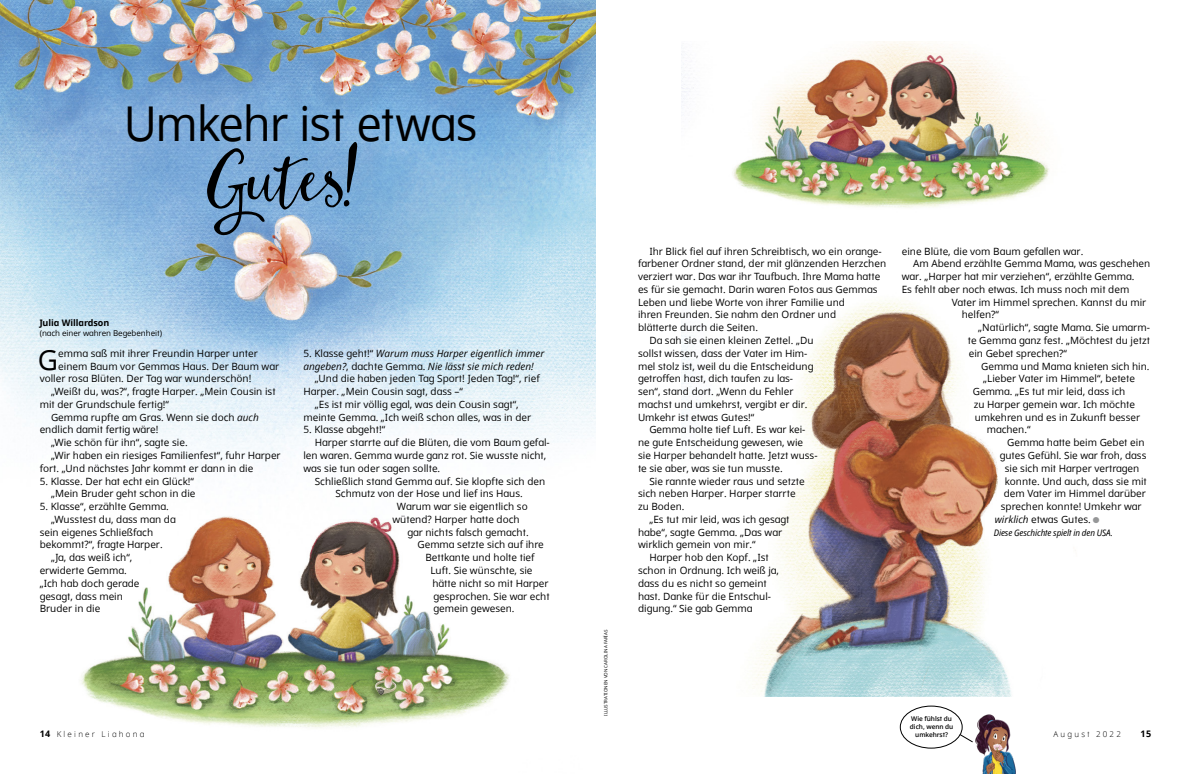
<style>
.page{position:relative;width:1191px;height:774px;background:#fff}
.page>*{position:absolute;margin:0;border:0;box-sizing:border-box;transform-origin:0 0}
.ARTCL_title_Dots{font:100px "Toolbox Sugarbush";letter-spacing:-.01em;color:#000}
.ARTCL_title_Dots-2{font:48px "Dots Solidlds Lat";letter-spacing:-.025em;color:#000;scale:.95 1}
.ARTCL_para_first{font:27.9px "Dots Solidlds Lat";color:#000}
.ARTCL_para{font:10px/12.8px "Dots Solidlds Lat";color:#000}
.ARTCL_para_first-2{font:10px "Dots Solidlds Lat";color:#000}
.ARTCL_para-2{font:italic 10px/12.8px "Dots Solidlds Lat";color:#000}
.POP_para{font:italic 9px "Dots Solid Condlds Lat";letter-spacing:-.01em;color:#000}
.ARTCL-BY_para_first{font:700 9px "Dots Solidlds Lat";letter-spacing:-.005em;color:#000}
.ARTCL-BY_para{font:8px "Dots Solidlds Lat";letter-spacing:-.005em;color:#000}
.t1{font:300 8px "Dots Solidlds Lat";letter-spacing:.28em;color:#000}
.INFO_para_Margo___Pa{font:600 6.5px/8px "Dots Solidlds Lat";letter-spacing:-.005em;color:#000;text-align:center}
.FIGimg-CRDT_para{font:4.5px "Dots Solidlds Lat";color:#000}
.s1{font-style:italic}
.s2{font-style:normal}
.s3{font-family:"Ding P Ilds Dpi";font-size:8.5px;color:#969798}
.s4{font-weight:700;font-size:9px}
</style>
<div class="page">
<img style="left:0;top:0;width:595px;height:728px">
<img style="left:682px;top:41px;width:367px;height:656px">
<img style="left:975px;top:714px;width:41px;height:60px">
<div style="left:369px;top:680px;width:27px;height:21px;background:#000;opacity:.35"></div>
<img style="left:373px;top:680px;width:25px;height:15px">
<div style="left:900px;top:706px;width:62px;height:42px;border:1px solid #000;border-radius:50%"></div>
<svg style="left:959px;top:734px;width:14px;height:8px"></svg>
<p class="ARTCL_title_Dots-2" style="left:124px;top:88px;width:374px">Umkehr ist etwas</p>
<p class="ARTCL_title_Dots" style="left:208px;top:125px;width:154px">Gutes!</p>
<p class="ARTCL-BY_para_first" style="left:40px;top:316px;width:71px">Julia Willardson</p>
<p class="ARTCL-BY_para" style="left:40px;top:327px;width:124px">(nach einer wahren Begebenheit)</p>
<p class="ARTCL_para_first" style="left:38px;top:339px;width:22px">G</p>
<p class="ARTCL_para_first-2" style="left:58px;top:346px;width:201px">emma saß mit ihrer Freundin Harper unter</p>
<p class="ARTCL_para_first-2" style="left:58px;top:359px;width:222px">einem Baum vor Gemmas Haus. Der Baum war</p>
<p class="ARTCL_para_first-2" style="left:40px;top:371px;width:213px">voller rosa Blüten. Der Tag war wunderschön!</p>
<p class="ARTCL_para" style="left:40px;top:385px;width:237px;text-indent:11px">„Weißt du, was?“, fragte Harper. „Mein Cousin ist mit der Grundschule fertig!“</p>
<p class="ARTCL_para" style="left:40px;top:411px;width:221px;text-indent:11px">Gemma rupfte am Gras. Wenn sie doch <span class="s1">auch </span>endlich damit fertig wäre!</p>
<p class="ARTCL_para" style="left:51px;top:436px;width:138px">„Wie schön für ihn“, sagte sie.</p>
<p class="ARTCL_para" style="left:40px;top:449px;width:242px;text-indent:11px">„Wir haben ein riesiges Familienfest“, fuhr Harper fort. „Und nächstes Jahr kommt er dann in die</p>
<p class="ARTCL_para" style="left:40px;top:475px;width:156px">5. Klasse. Der hat echt ein Glück!“</p>
<p class="ARTCL_para" style="left:51px;top:487px;width:146px">„Mein Bruder geht schon in die</p>
<p class="ARTCL_para" style="left:40px;top:500px;width:131px">5. Klasse“, erzählte Gemma.</p>
<p class="ARTCL_para" style="left:40px;top:513px;width:137px;text-indent:11px">„Wusstest du, dass man da sein eigenes Schließfach bekommt?“, fragte Harper.</p>
<p class="ARTCL_para" style="left:40px;top:551px;width:101px;text-indent:11px">„Ja, das weiß ich“, erwiderte Gemma. „Ich hab doch gerade gesagt, dass mein<br>Bruder in die</p>
<p class="ARTCL_para-2" style="left:303px;top:347px;width:242px"><span class="s2">5. Klasse geht!“</span> Warum muss Harper eigentlich immer angeben?<span class="s2">, dachte Gemma.</span> Nie lässt sie mich reden!</p>
<p class="ARTCL_para" style="left:303px;top:372px;width:238px;text-indent:11px">„Und die haben jeden Tag Sport! Jeden Tag!“, rief<br>Harper. „Mein Cousin sagt, dass –“</p>
<p class="ARTCL_para" style="left:303px;top:398px;width:229px;text-align:center">„Es ist mir völlig egal, was dein Cousin sagt“, meinte Gemma. „Ich weiß schon alles, was in der</p>
<p class="ARTCL_para" style="left:303px;top:423px;width:83px">5. Klasse abgeht!“</p>
<p class="ARTCL_para" style="left:303px;top:436px;width:248px;text-indent:11px">Harper starrte auf die Blüten, die vom Baum gefal&shy;len waren. Gemma wurde ganz rot. Sie wusste nicht, was sie tun oder sagen sollte.</p>
<p class="ARTCL_para" style="left:315px;top:475px;width:232px;text-align:center">Schließlich stand Gemma auf. Sie klopfte sich den<br>Schmutz von der Hose und lief ins Haus.</p>
<p class="ARTCL_para" style="left:397px;top:500px;width:132px">Warum war sie eigentlich so</p>
<p class="ARTCL_para" style="left:392px;top:513px;width:129px">wütend? Harper hatte doch</p>
<p class="ARTCL_para" style="left:407px;top:526px;width:123px">gar nichts falsch gemacht.</p>
<p class="ARTCL_para" style="left:417px;top:538px;width:128px">Gemma setzte sich auf ihre</p>
<p class="ARTCL_para" style="left:425px;top:551px;width:111px">Bettkante und holte tief</p>
<p class="ARTCL_para" style="left:430px;top:564px;width:104px">Luft. Sie wünschte, sie</p>
<p class="ARTCL_para" style="left:432px;top:577px;width:118px">hätte nicht so mit Harper</p>
<p class="ARTCL_para" style="left:433px;top:590px;width:118px">gesprochen. Sie war echt</p>
<p class="ARTCL_para" style="left:433px;top:602px;width:83px">gemein gewesen.</p>
<p class="ARTCL_para" style="left:638px;top:245px;width:250px;text-indent:11px">Ihr Blick fiel auf ihren Schreibtisch, wo ein orange&shy;farbener Ordner stand, der mit glänzenden Herzchen verziert war. Das war ihr Taufbuch. Ihre Mama hatte es für sie gemacht. Darin waren Fotos aus Gemmas Leben und liebe Worte von ihrer Familie und<br>ihren Freunden. Sie nahm den Ordner und<br>blätterte durch die Seiten.</p>
<p class="ARTCL_para" style="left:638px;top:334px;width:177px;text-indent:11px">Da sah sie einen kleinen Zettel. „Du sollst wissen, dass der Vater im Him&shy;mel stolz ist, weil du die Entscheidung getroffen hast, dich taufen zu las&shy;sen“, stand dort. „Wenn du Fehler machst und umkehrst, vergibt er dir.<br>Umkehr ist etwas Gutes!“</p>
<p class="ARTCL_para" style="left:638px;top:423px;width:181px;text-indent:11px">Gemma holte tief Luft. Es war kei&shy;ne gute Entscheidung gewesen, wie sie Harper behandelt hatte. Jetzt wuss&shy;te sie aber, was sie tun musste.</p>
<p class="ARTCL_para" style="left:638px;top:475px;width:168px;text-indent:11px">Sie rannte wieder raus und setzte sich neben Harper. Harper starrte zu Boden.</p>
<p class="ARTCL_para" style="left:638px;top:513px;width:153px;text-indent:11px">„Es tut mir leid, was ich gesagt habe“, sagte Gemma. „Das war wirklich gemein von mir.“</p>
<p class="ARTCL_para" style="left:638px;top:551px;width:142px;text-indent:11px">Harper hob den Kopf. „Ist schon in Ordnung. Ich weiß ja, dass du es nicht so gemeint hast. Danke für die Entschul&shy;digung.“ Sie gab Gemma</p>
<p class="ARTCL_para" style="left:901px;top:245px;width:183px">eine Blüte, die vom Baum gefallen war.</p>
<p class="ARTCL_para" style="left:913px;top:257px;width:239px">Am Abend erzählte Gemma Mama, was geschehen</p>
<p class="ARTCL_para" style="left:901px;top:270px;width:234px">war. „Harper hat mir verziehen“, erzählte Gemma.</p>
<p class="ARTCL_para" style="left:901px;top:283px;width:229px">Es fehlt aber noch etwas. Ich muss noch mit dem</p>
<p class="ARTCL_para" style="left:951px;top:296px;width:196px">Vater im Himmel sprechen. Kannst du mir</p>
<p class="ARTCL_para" style="left:961px;top:308px;width:39px">helfen?“</p>
<p class="ARTCL_para" style="left:967px;top:321px;width:184px;text-align:justify;text-indent:10px">„Natürlich“, sagte Mama. Sie umarm&shy;te Gemma ganz fest. „Möchtest du jetzt ein Gebet sprechen?“</p>
<p class="ARTCL_para" style="left:981px;top:360px;width:170px">Gemma und Mama knieten sich hin.</p>
<p class="ARTCL_para" style="left:983px;top:372px;width:153px">„Lieber Vater im Himmel“, betete</p>
<p class="ARTCL_para" style="left:972px;top:385px;width:154px">Gemma. „Es tut mir leid, dass ich</p>
<p class="ARTCL_para" style="left:973px;top:398px;width:163px">zu Harper gemein war. Ich möchte</p>
<p class="ARTCL_para" style="left:974px;top:411px;width:167px">umkehren und es in Zukunft besser</p>
<p class="ARTCL_para" style="left:986px;top:423px;width:45px">machen.“</p>
<p class="ARTCL_para" style="left:1007px;top:436px;width:139px">Gemma hatte beim Gebet ein</p>
<p class="ARTCL_para" style="left:999px;top:449px;width:148px">gutes Gefühl. Sie war froh, dass</p>
<p class="ARTCL_para" style="left:1004px;top:462px;width:136px">sie sich mit Harper vertragen</p>
<p class="ARTCL_para" style="left:1004px;top:475px;width:143px">konnte. Und auch, dass sie mit</p>
<p class="ARTCL_para" style="left:1003px;top:487px;width:144px">dem Vater im Himmel darüber</p>
<p class="ARTCL_para" style="left:1000px;top:500px;width:142px">sprechen konnte! Umkehr war</p>
<p class="ARTCL_para" style="left:994px;top:513px;width:106px"><span class="s1">wirklich</span> etwas Gutes. <span class="s3">●</span></p>
<p class="POP_para" style="left:993px;top:526px;width:120px">Diese Geschichte spielt in den USA.</p>
<p class="FIGimg-CRDT_para" style="left:602px;top:716px;width:88px;rotate:-90deg">ILLUSTRATIONEN VON CAROLINA FARÍAS</p>
<p class="INFO_para_Margo___Pa" style="left:910px;top:715px;width:45px">Wie fühlst du dich, wenn du umkehrst?</p>
<p class="t1" style="left:40px;top:728px;width:106px"><span class="s4">14</span> Kleiner Liahona</p>
<p class="t1" style="left:1053px;top:728px;width:69px">August 2022</p>
<p class="ARTCL-BY_para_first" style="left:1140px;top:727px;width:12px">15</p>
</div>
